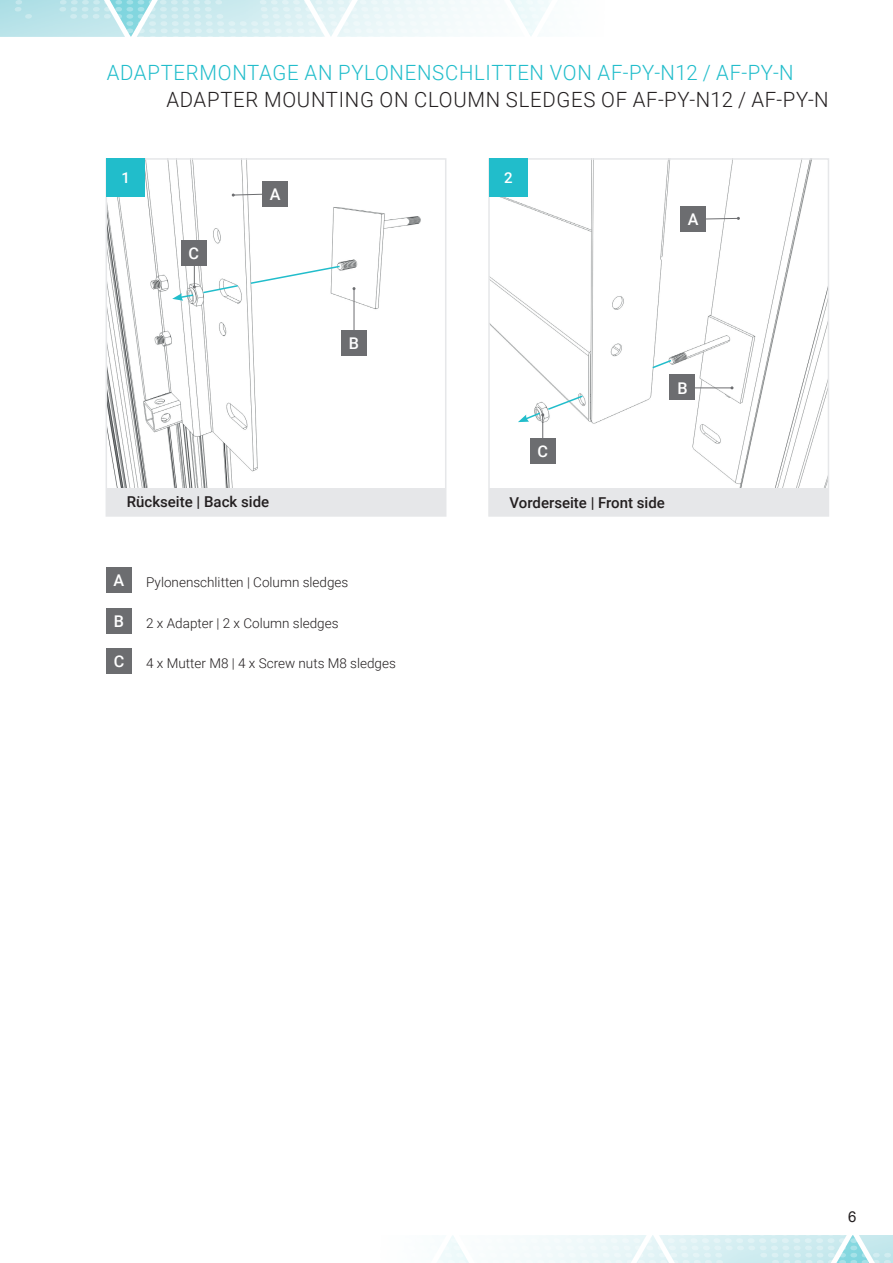
<style>
.page{position:relative;width:893px;height:1263px;background:#fff}
.page>*{position:absolute;margin:0;border:0;box-sizing:border-box;transform-origin:0 0}
.t1{font:300 21px "Roboto";letter-spacing:.035em;color:#21bdcb}
.t2{font:300 21px "Roboto";letter-spacing:.035em;color:#231f20}
.t3{font:500 16.2px "Roboto";color:#fff}
.t4{font:500 15px "Roboto";color:#231f20}
.t5{font:500 15px "Roboto";color:#fff}
.t6{font:15px "Arial";color:#231f20}
.t7{font:300 13.5px "Roboto";color:#231f20}
.s1{font-family:"Roboto Condensed"}
</style>
<div class="page">
<svg style="left:439px;top:1235px;width:454px;height:28px"></svg>
<svg style="left:0;top:0;width:550px;height:36px"></svg>
<img style="left:491px;top:161px;width:335px;height:327px">
<div style="left:489px;top:488px;width:339px;height:28px;background:#e6e7e9"></div>
<div style="left:488px;top:158px;width:341px;height:359px;border:2px solid #e6e7e9"></div>
<img style="left:109px;top:161px;width:312px;height:327px">
<div style="left:106px;top:488px;width:340px;height:28px;background:#e6e7e9"></div>
<div style="left:106px;top:158px;width:340px;height:359px;border:2px solid #e6e7e9"></div>
<div style="left:489px;top:158px;width:38px;height:38px;background:#21bdcb"></div>
<div style="left:107px;top:158px;width:38px;height:38px;background:#21bdcb"></div>
<div style="left:263px;top:181px;width:25px;height:25px;background:#6c6d70"></div>
<svg style="left:249px;top:265px;width:92px;height:20px"></svg>
<svg style="left:202px;top:284px;width:37px;height:10px"></svg>
<hr style="left:354px;top:289px;width:1px;height:60px;background:#6c6d70">
<div style="left:341px;top:330px;width:26px;height:25px;background:#6c6d70"></div>
<svg style="left:232px;top:193px;width:31px;height:4px"></svg>
<hr style="left:194px;top:255px;width:1px;height:32px;background:#6c6d70">
<svg style="left:172px;top:285px;width:24px;height:16px"></svg>
<div style="left:181px;top:240px;width:25px;height:26px;background:#6c6d70"></div>
<div style="left:106px;top:608px;width:26px;height:25px;background:#6c6d70"></div>
<div style="left:106px;top:568px;width:26px;height:25px;background:#6c6d70"></div>
<div style="left:106px;top:648px;width:26px;height:26px;background:#6c6d70"></div>
<hr style="left:682px;top:387px;width:50px;height:1px;background:#6c6d70">
<div style="left:670px;top:375px;width:25px;height:25px;background:#6c6d70"></div>
<hr style="left:542px;top:415px;width:1px;height:32px;background:#6c6d70">
<div style="left:530px;top:438px;width:25px;height:26px;background:#6c6d70"></div>
<svg style="left:706px;top:217px;width:34px;height:3px"></svg>
<div style="left:680px;top:206px;width:26px;height:26px;background:#6c6d70"></div>
<svg style="left:651px;top:359px;width:22px;height:11px"></svg>
<svg style="left:518px;top:394px;width:66px;height:28px"></svg>
<h1 class="t1" style="left:107px;top:57px;width:688px">ADAPTERMONTAGE AN PYLONENSCHLITTEN VON AF-PY-N12 / AF-PY-N</h1>
<h1 class="t2" style="left:166px;top:85px;width:664px">ADAPTER MOUNTING ON CLOUMN SLEDGES OF AF-PY-N12 / AF-PY-N</h1>
<p class="t5" style="left:121px;top:167px;width:10px">1</p>
<p class="t5" style="left:504px;top:167px;width:10px">2</p>
<p class="t3" style="left:188px;top:242px;width:12px">C</p>
<p class="t3" style="left:270px;top:182px;width:12px">A</p>
<p class="t4" style="left:127px;top:491px;width:144px">Rückseite | Back side</p>
<p class="t3" style="left:349px;top:332px;width:12px">B</p>
<p class="t3" style="left:114px;top:569px;width:12px">A</p>
<p class="t7" style="left:146px;top:573px;width:204px">Pylonenschlitten <span class="s1">|</span> Column sledges</p>
<p class="t3" style="left:114px;top:610px;width:12px">B</p>
<p class="t7" style="left:146px;top:614px;width:194px">2 x Adapter <span class="s1">|</span> 2 x Column sledges</p>
<p class="t3" style="left:114px;top:650px;width:12px">C</p>
<p class="t7" style="left:146px;top:654px;width:251px">4 x Mutter M8 <span class="s1">|</span> 4 x Screw nuts M8 sledges</p>
<p class="t3" style="left:688px;top:208px;width:12px">A</p>
<p class="t3" style="left:677px;top:376px;width:12px">B</p>
<p class="t3" style="left:537px;top:440px;width:12px">C</p>
<p class="t4" style="left:509px;top:492px;width:157px">Vorderseite | Front side</p>
<p class="t6" style="left:848px;top:1207px;width:10px">6</p>
</div>
